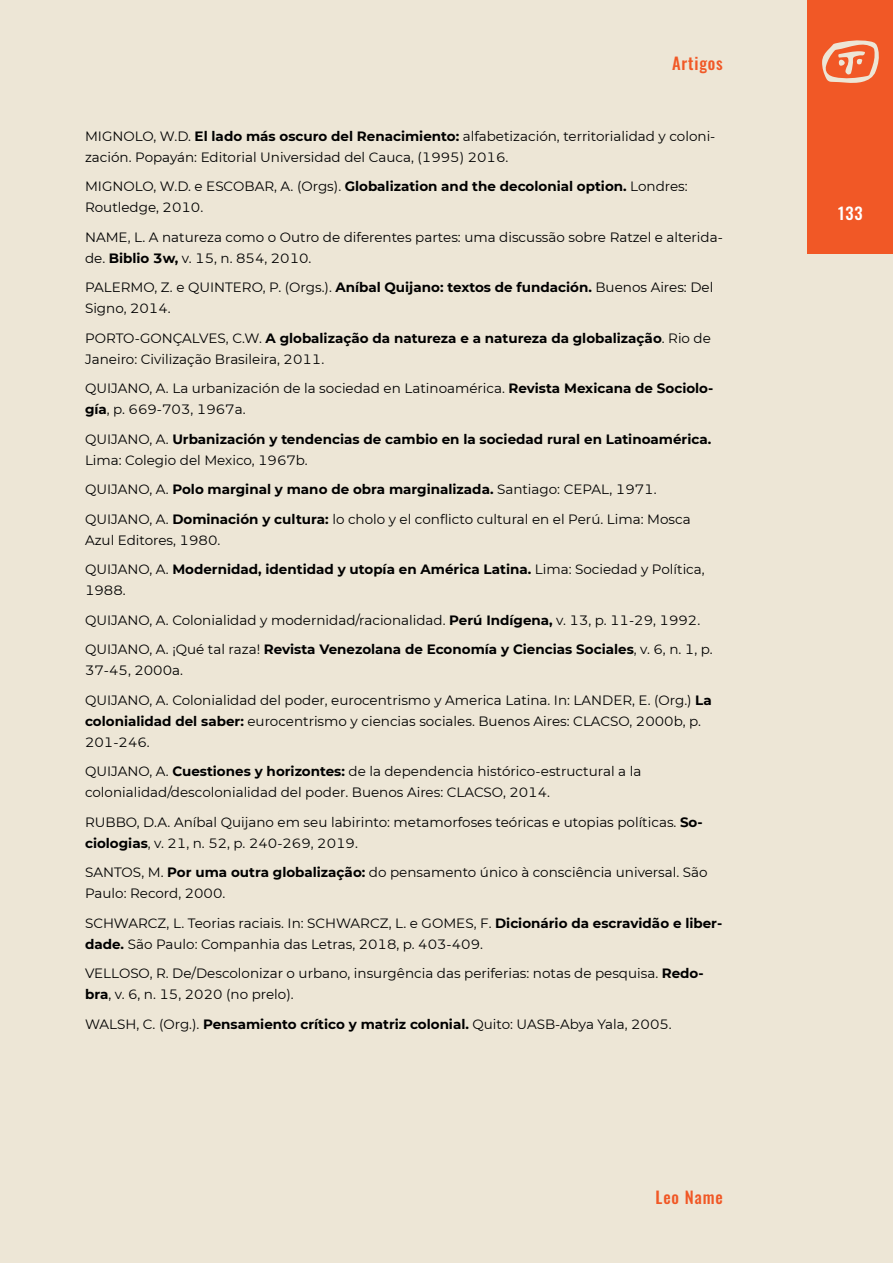
<style>
.page{position:relative;width:893px;height:1263px;background:#ede6d6}
.page>*{position:absolute;margin:0;border:0;box-sizing:border-box;transform-origin:0 0}
.t1{font:500 16.5px "Oswald";letter-spacing:.05em;color:#f15826}
.t2{font:500 16.5px "Oswald";color:#fff}
.t3{font:13.5px/21px "Montserrat";color:#000}
.t4{font:700 13.5px/21px "Montserrat";color:#000}
.s1{font-weight:700}
.s2{font-weight:400}
</style>
<div class="page">
<div style="left:808px;top:0;width:85px;height:253px;background:#f15826"></div>
<svg style="left:822px;top:40px;width:57px;height:43px"></svg>
<p class="t1" style="left:672px;top:48px;width:52px">Artigos</p>
<p class="t3" style="left:85px;top:125px;width:632px">MIGNOLO, W.D. <span class="s1">El lado más oscuro del Renacimiento:</span> alfabetización, territorialidad y coloni&shy;zación. Popayán: Editorial Universidad del Cauca, (1995) 2016.</p>
<p class="t3" style="left:85px;top:175px;width:604px">MIGNOLO, W.D. e ESCOBAR, A. (Orgs). <span class="s1">Globalization and the decolonial option.</span> Londres:<br>Routledge, 2010.</p>
<p class="t3" style="left:85px;top:226px;width:639px">NAME, L. A natureza como o Outro de diferentes partes: uma discussão sobre Ratzel e alterida&shy;de. <span class="s1">Biblio 3w,</span> v. 15, n. 854, 2010.</p>
<p class="t3" style="left:85px;top:276px;width:630px">PALERMO, Z. e QUINTERO, P. (Orgs.). <span class="s1">Aníbal Quijano: textos de fundación.</span> Buenos Aires: Del<br>Signo, 2014.</p>
<p class="t3" style="left:85px;top:327px;width:627px">PORTO-GONÇALVES, C.W. <span class="s1">A globalização da natureza e a natureza da globalização</span>. Rio de<br>Janeiro: Civilização Brasileira, 2011.</p>
<p class="t3" style="left:85px;top:377px;width:630px">QUIJANO, A. La urbanización de la sociedad en Latinoamérica. <span class="s1">Revista Mexicana de Sociolo&shy;gía</span>, p. 669-703, 1967a.</p>
<p class="t4" style="left:85px;top:428px;width:628px"><span class="s2">QUIJANO, A.</span> Urbanización y tendencias de cambio en la sociedad rural en Latinoamérica.<br><span class="s2">Lima: Colegio del Mexico, 1967b.</span></p>
<p class="t3" style="left:85px;top:474px;width:607px;line-height:29.5px">QUIJANO, A. <span class="s1">Polo marginal y mano de obra marginalizada.</span> Santiago: CEPAL, 1971.<br>QUIJANO, A. <span class="s1">Dominación y cultura:</span> lo cholo y el conflicto cultural en el Perú. Lima: Mosca</p>
<p class="t3" style="left:85px;top:525px;width:621px;line-height:29.5px">Azul Editores, 1980.<br>QUIJANO, A. <span class="s1">Modernidad, identidad y utopía en América Latina.</span> Lima: Sociedad y Política,</p>
<p class="t3" style="left:85px;top:575px;width:629px;line-height:29.5px">1988.<br>QUIJANO, A. Colonialidad y modernidad/racionalidad. <span class="s1">Perú Indígena,</span> v. 13, p. 11-29, 1992.<br>QUIJANO, A. ¡Qué tal raza! <span class="s1">Revista Venezolana de Economía y Ciencias Sociales</span>, v. 6, n. 1, p.</p>
<p class="t3" style="left:85px;top:655px;width:628px;line-height:29.5px">37-45, 2000a.<br>QUIJANO, A. Colonialidad del poder, eurocentrismo y America Latina. In: LANDER, E. (Org.) <span class="s1">La</span></p>
<p class="t3" style="left:85px;top:710px;width:617px"><span class="s1">colonialidad del saber:</span> eurocentrismo y ciencias sociales. Buenos Aires: CLACSO, 2000b, p.<br>201-246.</p>
<p class="t3" style="left:85px;top:760px;width:558px">QUIJANO, A. <span class="s1">Cuestiones y horizontes:</span> de la dependencia histórico-estructural a la colonialidad/descolonialidad del poder. Buenos Aires: CLACSO, 2014.</p>
<p class="t3" style="left:85px;top:811px;width:619px">RUBBO, D.A. Aníbal Quijano em seu labirinto: metamorfoses teóricas e utopias políticas. <span class="s1">So&shy;ciologias</span>, v. 21, n. 52, p. 240-269, 2019.</p>
<p class="t3" style="left:85px;top:861px;width:624px">SANTOS, M. <span class="s1">Por uma outra globalização:</span> do pensamento único à consciência universal. São<br>Paulo: Record, 2000.</p>
<p class="t3" style="left:85px;top:912px;width:639px">SCHWARCZ, L. Teorias raciais. In: SCHWARCZ, L. e GOMES, F. <span class="s1">Dicionário da escravidão e liber&shy;dade.</span> São Paulo: Companhia das Letras, 2018, p. 403-409.</p>
<p class="t3" style="left:85px;top:962px;width:620px">VELLOSO, R. De/Descolonizar o urbano, insurgência das periferias: notas de pesquisa. <span class="s1">Redo&shy;bra</span>, v. 6, n. 15, 2020 (no prelo).</p>
<p class="t3" style="left:85px;top:1013px;width:588px">WALSH, C. (Org.). <span class="s1">Pensamiento crítico y matriz colonial.</span> Quito: UASB-Abya Yala, 2005.</p>
<p class="t1" style="left:656px;top:1182px;width:69px">Leo Name</p>
<p class="t2" style="left:838px;top:199px;width:26px">133</p>
</div>
